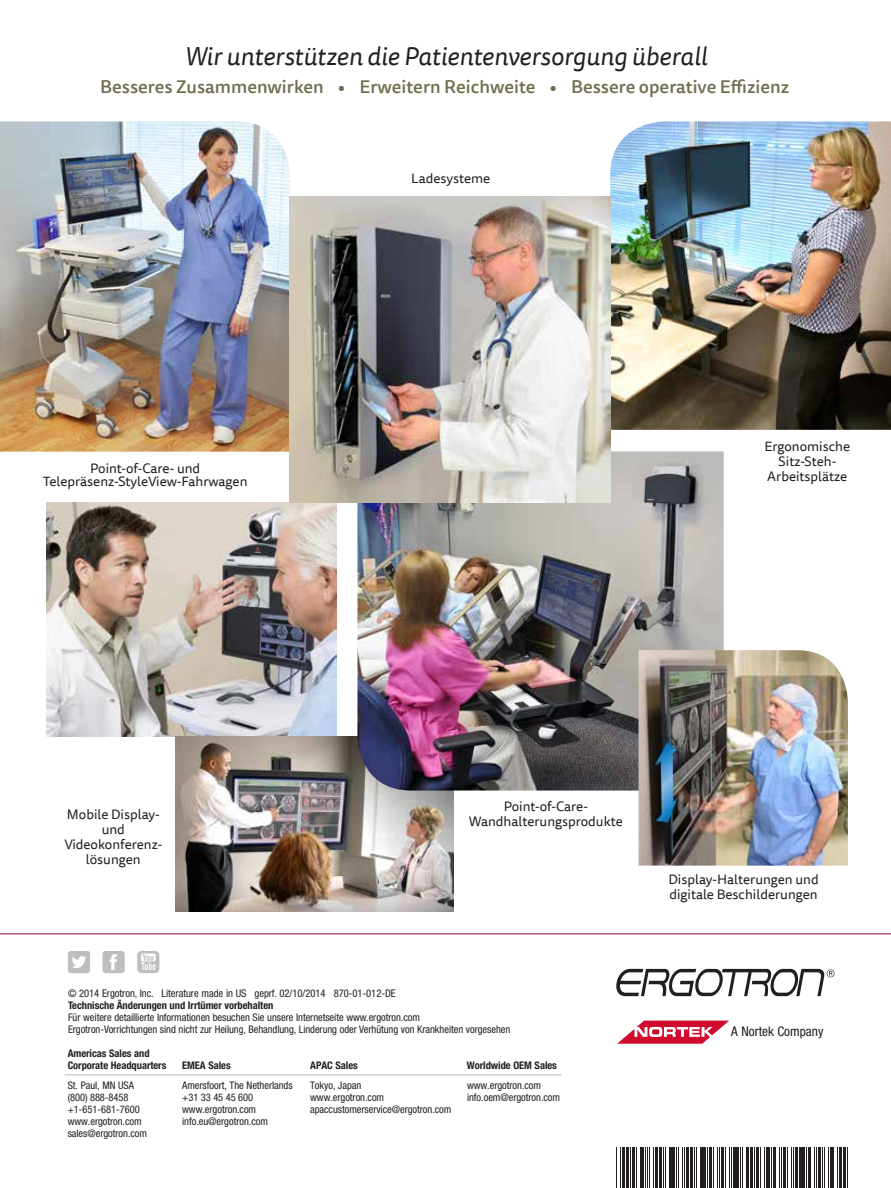
<style>
.page{position:relative;width:891px;height:1188px;background:#fff}
.page>*{position:absolute;margin:0;border:0;box-sizing:border-box;transform-origin:0 0}
.t1{font:italic 25.5px "Tisa Sans Offc";color:#231f20}
.t2{font:500 18px "Tisa Sans Offc";color:#716e50}
.t3{font:13.5px/15px "Tisa Sans Offc";color:#231f20;text-align:center}
.t4{font:condensed 13.35px "Helvetica Neue";color:#231f20}
.t5{font:condensed 10.65px "Helvetica Neue";letter-spacing:-.005em;color:#231f20}
.t6{font:condensed 10.5px/12px "Helvetica Neue";letter-spacing:-.005em;color:#231f20}
.t7{font:700 condensed 10.5px/12px "Helvetica Neue";letter-spacing:-.005em;color:#231f20}
.s1{font-size:10.5px}
</style>
<div class="page">
<hr style="left:65px;top:1074px;width:380px;height:1px;background:#bcbdbf">
<hr style="left:445px;top:1074px;width:117px;height:1px;background:#bcbdbf">
<img style="left:610px;top:121px;width:281px;height:309px">
<img style="left:46px;top:503px;width:291px;height:233px">
<img style="left:0;top:121px;width:290px;height:331px">
<img style="left:176px;top:736px;width:278px;height:176px">
<hr style="left:0;top:933px;width:891px;height:1px;background:#880424">
<img style="left:357px;top:451px;width:367px;height:340px">
<img style="left:290px;top:197px;width:320px;height:306px">
<img style="left:639px;top:650px;width:209px;height:216px">
<svg style="left:617px;top:1021px;width:112px;height:23px"></svg>
<svg style="left:616px;top:969px;width:219px;height:27px"></svg>
<svg style="left:68px;top:951px;width:22px;height:22px"></svg>
<div style="left:103px;top:951px;width:22px;height:22px;background:#bcbec0;border-radius:3px"></div>
<svg style="left:110px;top:954px;width:7px;height:16px"></svg>
<div style="left:137px;top:951px;width:22px;height:22px;background:#bcbec0;border-radius:4px"></div>
<svg style="left:141px;top:954px;width:15px;height:16px"></svg>
<hr style="left:616px;top:1148px;width:1px;height:40px;background:#231f20">
<hr style="left:620px;top:1148px;width:1px;height:40px;background:#231f20">
<hr style="left:622px;top:1148px;width:3px;height:40px;background:#231f20">
<hr style="left:626px;top:1148px;width:3px;height:40px;background:#231f20">
<hr style="left:630px;top:1148px;width:1px;height:40px;background:#231f20">
<hr style="left:632px;top:1148px;width:3px;height:40px;background:#231f20">
<hr style="left:636px;top:1148px;width:1px;height:40px;background:#231f20">
<hr style="left:640px;top:1148px;width:1px;height:40px;background:#231f20">
<hr style="left:641px;top:1148px;width:3px;height:40px;background:#231f20">
<hr style="left:645px;top:1148px;width:1px;height:40px;background:#231f20">
<hr style="left:647px;top:1148px;width:1px;height:40px;background:#231f20">
<hr style="left:649px;top:1148px;width:1px;height:40px;background:#231f20">
<hr style="left:653px;top:1148px;width:1px;height:40px;background:#231f20">
<hr style="left:655px;top:1148px;width:3px;height:40px;background:#231f20">
<hr style="left:659px;top:1148px;width:3px;height:40px;background:#231f20">
<hr style="left:663px;top:1148px;width:1px;height:40px;background:#231f20">
<hr style="left:665px;top:1148px;width:1px;height:40px;background:#231f20">
<hr style="left:669px;top:1148px;width:3px;height:40px;background:#231f20">
<hr style="left:673px;top:1148px;width:2px;height:40px;background:#231f20">
<hr style="left:676px;top:1148px;width:1px;height:40px;background:#231f20">
<hr style="left:678px;top:1148px;width:1px;height:40px;background:#231f20">
<hr style="left:682px;top:1148px;width:1px;height:40px;background:#231f20">
<hr style="left:684px;top:1148px;width:1px;height:40px;background:#231f20">
<hr style="left:686px;top:1148px;width:3px;height:40px;background:#231f20">
<hr style="left:690px;top:1148px;width:3px;height:40px;background:#231f20">
<hr style="left:694px;top:1148px;width:1px;height:40px;background:#231f20">
<hr style="left:696px;top:1148px;width:1px;height:40px;background:#231f20">
<hr style="left:700px;top:1148px;width:3px;height:40px;background:#231f20">
<hr style="left:704px;top:1148px;width:2px;height:40px;background:#231f20">
<hr style="left:707px;top:1148px;width:1px;height:40px;background:#231f20">
<hr style="left:709px;top:1148px;width:3px;height:40px;background:#231f20">
<hr style="left:713px;top:1148px;width:1px;height:40px;background:#231f20">
<hr style="left:717px;top:1148px;width:1px;height:40px;background:#231f20">
<hr style="left:719px;top:1148px;width:1px;height:40px;background:#231f20">
<hr style="left:721px;top:1148px;width:3px;height:40px;background:#231f20">
<hr style="left:725px;top:1148px;width:1px;height:40px;background:#231f20">
<hr style="left:729px;top:1148px;width:1px;height:40px;background:#231f20">
<hr style="left:731px;top:1148px;width:1px;height:40px;background:#231f20">
<hr style="left:733px;top:1148px;width:3px;height:40px;background:#231f20">
<hr style="left:737px;top:1148px;width:2px;height:40px;background:#231f20">
<hr style="left:740px;top:1148px;width:1px;height:40px;background:#231f20">
<hr style="left:742px;top:1148px;width:1px;height:40px;background:#231f20">
<hr style="left:746px;top:1148px;width:3px;height:40px;background:#231f20">
<hr style="left:750px;top:1148px;width:3px;height:40px;background:#231f20">
<hr style="left:754px;top:1148px;width:1px;height:40px;background:#231f20">
<hr style="left:756px;top:1148px;width:3px;height:40px;background:#231f20">
<hr style="left:760px;top:1148px;width:1px;height:40px;background:#231f20">
<hr style="left:764px;top:1148px;width:1px;height:40px;background:#231f20">
<hr style="left:766px;top:1148px;width:1px;height:40px;background:#231f20">
<hr style="left:768px;top:1148px;width:2px;height:40px;background:#231f20">
<hr style="left:771px;top:1148px;width:1px;height:40px;background:#231f20">
<hr style="left:773px;top:1148px;width:3px;height:40px;background:#231f20">
<hr style="left:779px;top:1148px;width:1px;height:40px;background:#231f20">
<hr style="left:781px;top:1148px;width:1px;height:40px;background:#231f20">
<hr style="left:783px;top:1148px;width:3px;height:40px;background:#231f20">
<hr style="left:787px;top:1148px;width:1px;height:40px;background:#231f20">
<hr style="left:791px;top:1148px;width:1px;height:40px;background:#231f20">
<hr style="left:793px;top:1148px;width:1px;height:40px;background:#231f20">
<hr style="left:795px;top:1148px;width:3px;height:40px;background:#231f20">
<hr style="left:799px;top:1148px;width:2px;height:40px;background:#231f20">
<hr style="left:802px;top:1148px;width:3px;height:40px;background:#231f20">
<hr style="left:806px;top:1148px;width:1px;height:40px;background:#231f20">
<hr style="left:808px;top:1148px;width:3px;height:40px;background:#231f20">
<hr style="left:814px;top:1148px;width:1px;height:40px;background:#231f20">
<hr style="left:816px;top:1148px;width:1px;height:40px;background:#231f20">
<hr style="left:818px;top:1148px;width:3px;height:40px;background:#231f20">
<hr style="left:822px;top:1148px;width:1px;height:40px;background:#231f20">
<hr style="left:824px;top:1148px;width:1px;height:40px;background:#231f20">
<hr style="left:828px;top:1148px;width:1px;height:40px;background:#231f20">
<hr style="left:830px;top:1148px;width:2px;height:40px;background:#231f20">
<hr style="left:833px;top:1148px;width:1px;height:40px;background:#231f20">
<hr style="left:837px;top:1148px;width:1px;height:40px;background:#231f20">
<hr style="left:839px;top:1148px;width:3px;height:40px;background:#231f20">
<hr style="left:843px;top:1148px;width:3px;height:40px;background:#231f20">
<hr style="left:847px;top:1148px;width:1px;height:40px;background:#231f20">
<h1 class="t1" style="left:185px;top:41px;width:524px">Wir unterstützen die Patientenversorgung überall</h1>
<h2 class="t2" style="left:100px;top:76px;width:691px">Besseres Zusammenwirken • Erweitern Reichweite • Bessere operative Effizienz</h2>
<p class="t3" style="left:43px;top:462px;width:206px;line-height:13.5px">Point-of-Care- und<br>Telepräsenz-StyleView-Fahrwagen</p>
<p class="t3" style="left:411px;top:172px;width:81px">Ladesysteme</p>
<p class="t3" style="left:764px;top:440px;width:87px">Ergonomische<br>Sitz-Steh-<br>Arbeitsplätze</p>
<p class="t3" style="left:64px;top:808px;width:99px">Mobile Display&shy;und<br>Videokonferenz&shy;lösungen</p>
<p class="t3" style="left:469px;top:800px;width:155px">Point-of-Care-<br>Wandhalterungsprodukte</p>
<p class="t5" style="left:68px;top:987px;width:329px">© 2014 Ergotron, Inc. Literature made in US <span class="s1">geprf.</span> 02/10/2014 870-01-012-DE</p>
<p class="t7" style="left:68px;top:999px;width:207px">Technische Änderungen und Irrtümer vorbehalten</p>
<p class="t6" style="left:68px;top:1011px;width:444px">Für weitere detaillierte Informationen besuchen Sie unsere Internetseite www.ergotron.com<br>Ergotron-Vorrichtungen sind nicht zur Heilung, Behandlung, Linderung oder Verhütung von Krankheiten vorgesehen</p>
<p class="t7" style="left:68px;top:1047px;width:100px">Americas Sales and<br>Corporate Headquarters</p>
<p class="t7" style="left:182px;top:1059px;width:50px">EMEA Sales</p>
<p class="t7" style="left:310px;top:1059px;width:49px">APAC Sales</p>
<p class="t7" style="left:467px;top:1059px;width:92px">Worldwide OEM Sales</p>
<p class="t6" style="left:68px;top:1079px;width:81px">St. Paul, MN USA (800) 888-8458 +1-651-681-7600 www.ergotron.com sales@ergotron.com</p>
<p class="t6" style="left:182px;top:1079px;width:112px">Amersfoort, The Netherlands +31 33 45 45 600 www.ergotron.com info.eu@ergotron.com</p>
<p class="t6" style="left:310px;top:1079px;width:143px">Tokyo, Japan<br>www.ergotron.com apaccustomerservice@ergotron.com</p>
<p class="t6" style="left:467px;top:1079px;width:95px">www.ergotron.com info.oem@ergotron.com</p>
<p class="t3" style="left:669px;top:873px;width:152px;text-align:left">Display-Halterungen und digitale Beschilderungen</p>
<p class="t4" style="left:731px;top:1024px;width:94px">A Nortek Company</p>
</div>
